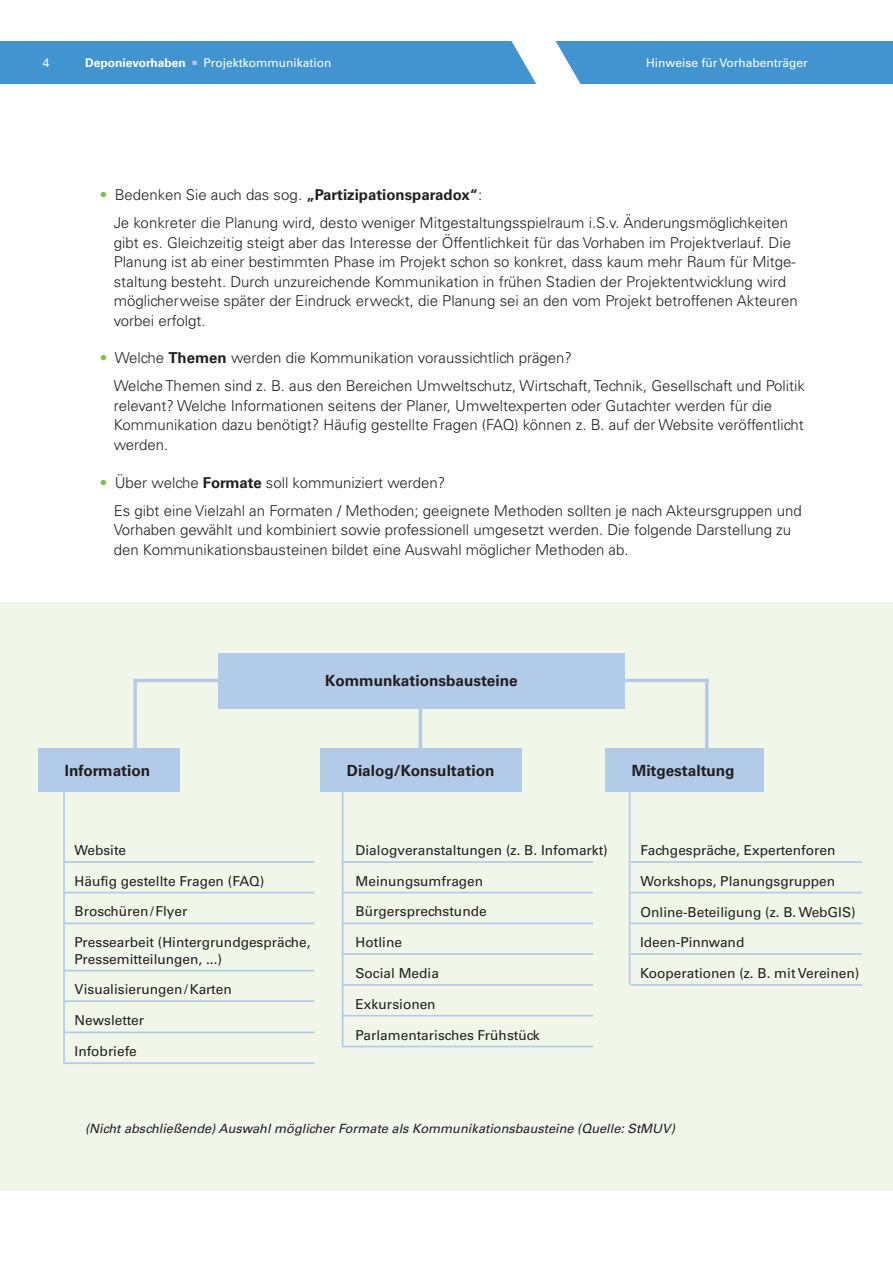
<style>
.page{position:relative;width:893px;height:1263px;background:#fff}
.page>*{position:absolute;margin:0;border:0;box-sizing:border-box;transform-origin:0 0}
.t1{font:700 15.45px "Univers LT Std";color:#231f20}
.Grundtext_0_5Z{font:300 15px/19.5px "Univers LT Std";color:#231f20}
.t2{font:300 15px "Univers LT Std";color:#7fc241}
.t3{font:13.65px/29.8px "Univers LT Std";color:#231f20}
.Bildunterschrift{font:italic 12.75px "Univers LT Std";color:#231f20}
.t4{font:12px "Univers LT Std";color:#fff}
.s1{font-weight:700}
.s2{color:#b2cbe9}
</style>
<div class="page">
<div style="left:0;top:41px;width:893px;height:43px;background:#4194d0"></div>
<svg style="left:511px;top:41px;width:70px;height:43px"></svg>
<div style="left:0;top:602px;width:893px;height:589px;background:#f0f7e8"></div>
<hr style="left:133px;top:679px;width:576px;height:3px;background:#b2cbe9">
<div style="left:218px;top:653px;width:406px;height:56px;background:#b2cbe9"></div>
<div style="left:320px;top:748px;width:202px;height:43px;background:#b2cbe9"></div>
<div style="left:605px;top:748px;width:159px;height:43px;background:#b2cbe9"></div>
<div style="left:38px;top:748px;width:142px;height:43px;background:#b2cbe9"></div>
<svg style="left:133px;top:679px;width:4px;height:69px"></svg>
<hr style="left:419px;top:701px;width:3px;height:47px;background:#b2cbe9">
<hr style="left:63px;top:789px;width:2px;height:275px;background:#b2cbe9">
<hr style="left:342px;top:789px;width:1px;height:258px;background:#b2cbe9">
<hr style="left:629px;top:789px;width:1px;height:195px;background:#b2cbe9">
<svg style="left:705px;top:682px;width:4px;height:66px"></svg>
<hr style="left:63px;top:861px;width:251px;height:2px;background:#b2cbe9">
<hr style="left:342px;top:861px;width:251px;height:2px;background:#b2cbe9">
<hr style="left:630px;top:861px;width:232px;height:2px;background:#b2cbe9">
<hr style="left:63px;top:892px;width:251px;height:1px;background:#b2cbe9">
<hr style="left:342px;top:892px;width:251px;height:1px;background:#b2cbe9">
<hr style="left:630px;top:892px;width:232px;height:1px;background:#b2cbe9">
<hr style="left:63px;top:922px;width:251px;height:2px;background:#b2cbe9">
<hr style="left:342px;top:922px;width:251px;height:2px;background:#b2cbe9">
<hr style="left:630px;top:922px;width:232px;height:2px;background:#b2cbe9">
<hr style="left:63px;top:970px;width:251px;height:1px;background:#b2cbe9">
<hr style="left:342px;top:953px;width:251px;height:2px;background:#b2cbe9">
<hr style="left:630px;top:953px;width:232px;height:2px;background:#b2cbe9">
<hr style="left:63px;top:1000px;width:251px;height:2px;background:#b2cbe9">
<hr style="left:342px;top:984px;width:251px;height:2px;background:#b2cbe9">
<hr style="left:630px;top:984px;width:232px;height:2px;background:#b2cbe9">
<hr style="left:63px;top:1031px;width:251px;height:2px;background:#b2cbe9">
<hr style="left:342px;top:1015px;width:251px;height:1px;background:#b2cbe9">
<hr style="left:63px;top:1062px;width:251px;height:2px;background:#b2cbe9">
<hr style="left:342px;top:1045px;width:251px;height:2px;background:#b2cbe9">
<p class="t4" style="left:43px;top:55px;width:8px">4</p>
<p class="t4" style="left:85px;top:55px;width:248px"><span class="s1">Deponievorhaben</span> <span class="s2">■</span> Projektkommunikation</p>
<p class="t4" style="left:646px;top:55px;width:163px">Hinweise für Vorhabenträger</p>
<p class="t2" style="left:100px;top:186px;width:9px">•</p>
<p class="Grundtext_0_5Z" style="left:115px;top:185px;width:369px">Bedenken Sie auch das sog. <span class="s1">„Partizipationsparadox“</span>:</p>
<p class="Grundtext_0_5Z" style="left:114px;top:213px;width:685px">Je konkreter die Planung wird, desto weniger Mitgestaltungsspielraum i.S.v. Änderungsmöglichkeiten gibt es. Gleichzeitig steigt aber das Interesse der Öffentlichkeit für das Vorhaben im Projektverlauf. Die Planung ist ab einer bestimmten Phase im Projekt schon so konkret, dass kaum mehr Raum für Mitge&shy;staltung besteht. Durch unzureichende Kommunikation in frühen Stadien der Projektentwicklung wird möglicherweise später der Eindruck erweckt, die Planung sei an den vom Projekt betroffenen Akteuren vorbei erfolgt.</p>
<p class="t2" style="left:100px;top:349px;width:9px">•</p>
<p class="Grundtext_0_5Z" style="left:115px;top:348px;width:459px">Welche <span class="s1">Themen</span> werden die Kommunikation voraussichtlich prägen?</p>
<p class="Grundtext_0_5Z" style="left:114px;top:376px;width:693px">Welche Themen sind z. B. aus den Bereichen Umweltschutz, Wirtschaft, Technik, Gesellschaft und Politik relevant? Welche Informationen seitens der Planer, Umweltexperten oder Gutachter werden für die Kommunikation dazu benötigt? Häufig gestellte Fragen (FAQ) können z. B. auf der Website veröffentlicht werden.</p>
<p class="t2" style="left:100px;top:473px;width:9px">•</p>
<p class="Grundtext_0_5Z" style="left:115px;top:473px;width:332px">Über welche <span class="s1">Formate</span> soll kommuniziert werden?</p>
<p class="Grundtext_0_5Z" style="left:114px;top:501px;width:689px">Es gibt eine Vielzahl an Formaten / Methoden; geeignete Methoden sollten je nach Akteursgruppen und<br>Vorhaben gewählt und kombiniert sowie professionell umgesetzt werden. Die folgende Darstellung zu den Kommunikationsbausteinen bildet eine Auswahl möglicher Methoden ab.</p>
<p class="t1" style="left:325px;top:671px;width:194px">Kommunkationsbausteine</p>
<p class="t1" style="left:65px;top:761px;width:87px">Information</p>
<p class="t1" style="left:347px;top:761px;width:149px">Dialog/Konsultation</p>
<p class="t1" style="left:632px;top:761px;width:104px">Mitgestaltung</p>
<p class="t3" style="left:75px;top:835px;width:53px">Website</p>
<p class="t3" style="left:356px;top:835px;width:254px">Dialogveranstaltungen (z. B. Infomarkt)</p>
<p class="t3" style="left:640px;top:835px;width:196px">Fachgespräche, Expertenforen</p>
<p class="t3" style="left:640px;top:866px;width:196px">Workshops, Planungsgruppen</p>
<p class="t3" style="left:640px;top:897px;width:217px">Online-Beteiligung (z. B. WebGIS)<br>Ideen-Pinnwand</p>
<p class="t3" style="left:640px;top:958px;width:221px">Kooperationen (z. B. mit Vereinen)</p>
<p class="t3" style="left:75px;top:866px;width:191px">Häufig gestellte Fragen (FAQ)</p>
<p class="t3" style="left:75px;top:897px;width:114px">Broschüren/Flyer</p>
<p class="t3" style="left:356px;top:866px;width:129px">Meinungsumfragen</p>
<p class="t3" style="left:356px;top:897px;width:133px">Bürgersprechstunde</p>
<p class="t3" style="left:356px;top:927px;width:48px">Hotline</p>
<p class="t3" style="left:356px;top:958px;width:85px">Social Media</p>
<p class="t3" style="left:356px;top:989px;width:82px">Exkursionen</p>
<p class="t3" style="left:356px;top:1020px;width:186px">Parlamentarisches Frühstück</p>
<p class="t3" style="left:75px;top:933px;width:238px;line-height:17.1px">Pressearbeit (Hintergrundgespräche,<br>Pressemitteilungen, ...)</p>
<p class="t3" style="left:75px;top:974px;width:159px">Visualisierungen/Karten</p>
<p class="t3" style="left:75px;top:1006px;width:71px">Newsletter</p>
<p class="t3" style="left:75px;top:1036px;width:64px">Infobriefe</p>
<p class="Bildunterschrift" style="left:85px;top:1121px;width:591px">(Nicht abschließende) Auswahl möglicher Formate als Kommunikationsbausteine (Quelle: StMUV)</p>
</div>
